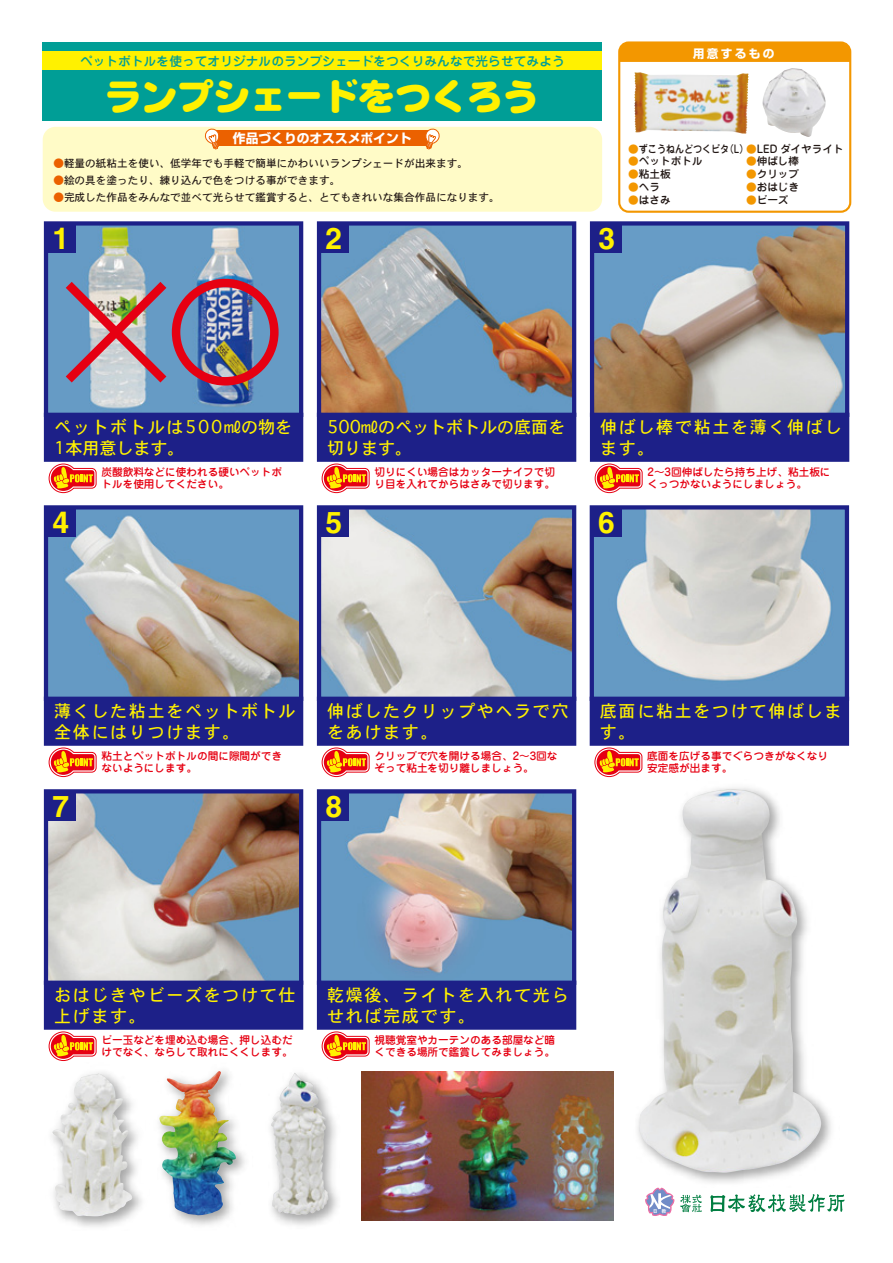
<style>
.page{position:relative;width:893px;height:1263px;background:#fff}
.page>*{position:absolute;margin:0;border:0;box-sizing:border-box;transform-origin:0 0}
.t1{font:36.15px "NIS R10";color:#fff100}
.t2{font:30px "Midashi Go MB31";color:#fff100}
.t3{font:16.95px/21.3px "Osaka";letter-spacing:.1em;color:#fff100}
.t4{font:16.95px/21.3px "Osaka";color:#fff100}
.t5{font:500 12.75px "Jun 34";color:#009e96}
.t6{font:700 12.75px "Shin Go";color:#fff}
.t7{font:700 11.7px "Shin Go";letter-spacing:.2em;color:#fff}
.t8{font:500 10.65px/12px "Jun 34";color:#e60012}
.t9{font:10.65px "Osaka";color:#221815}
.t10{font:500 10.65px "Jun 34";color:#221815}
.t11{font:500 10.65px "Jun 34";color:#221815;scale:.85 1}
.t12{font:5.1px "Midashi Go MB31";color:#fff}
.s1{color:#eb6100}
.s2{color:#f39700}
</style>
<div class="page">
<div style="left:44px;top:413px;width:259px;height:49px;background:#1d2088;border:4px solid #1d2088"></div>
<div style="left:317px;top:413px;width:259px;height:49px;background:#1d2088;border:4px solid #1d2088"></div>
<div style="left:590px;top:413px;width:259px;height:49px;background:#1d2088;border:4px solid #1d2088"></div>
<div style="left:44px;top:697px;width:259px;height:49px;background:#1d2088;border:4px solid #1d2088"></div>
<div style="left:317px;top:697px;width:259px;height:49px;background:#1d2088;border:4px solid #1d2088"></div>
<div style="left:590px;top:697px;width:259px;height:49px;background:#1d2088;border:4px solid #1d2088"></div>
<div style="left:44px;top:980px;width:259px;height:50px;background:#1d2088;border:4px solid #1d2088"></div>
<div style="left:317px;top:980px;width:259px;height:50px;background:#1d2088;border:4px solid #1d2088"></div>
<img style="left:322px;top:794px;width:249px;height:186px">
<img style="left:595px;top:226px;width:249px;height:186px">
<img style="left:595px;top:510px;width:249px;height:186px">
<img style="left:49px;top:510px;width:249px;height:186px">
<img style="left:322px;top:510px;width:249px;height:186px">
<img style="left:49px;top:794px;width:249px;height:186px">
<img style="left:49px;top:226px;width:249px;height:186px">
<img style="left:322px;top:226px;width:249px;height:186px">
<div style="left:44px;top:221px;width:259px;height:196px;border:4px solid #1d2088"></div>
<div style="left:317px;top:221px;width:259px;height:196px;border:4px solid #1d2088"></div>
<div style="left:590px;top:221px;width:259px;height:196px;border:4px solid #1d2088"></div>
<div style="left:44px;top:505px;width:259px;height:196px;border:4px solid #1d2088"></div>
<div style="left:317px;top:505px;width:259px;height:196px;border:4px solid #1d2088"></div>
<div style="left:590px;top:505px;width:259px;height:196px;border:4px solid #1d2088"></div>
<div style="left:44px;top:789px;width:259px;height:196px;border:4px solid #1d2088"></div>
<div style="left:317px;top:789px;width:259px;height:196px;border:4px solid #1d2088"></div>
<div style="left:172px;top:279px;width:107px;height:107px;border:9px solid #e60012;border-radius:50%"></div>
<svg style="left:57px;top:273px;width:118px;height:118px;background:#9e93a7"></svg>
<img style="left:762px;top:68px;width:64px;height:69px">
<img style="left:361px;top:1071px;width:252px;height:149px">
<img style="left:637px;top:768px;width:194px;height:432px">
<img style="left:639px;top:790px;width:183px;height:383px">
<img style="left:51px;top:1073px;width:82px;height:143px">
<img style="left:176px;top:1070px;width:69px;height:155px">
<img style="left:159px;top:1071px;width:78px;height:144px">
<img style="left:270px;top:1105px;width:68px;height:121px">
<img style="left:271px;top:1073px;width:57px;height:142px">
<div style="left:43px;top:43px;width:559px;height:78px;background:#009e96"></div>
<div style="left:43px;top:52px;width:559px;height:18px;background:#fff100"></div>
<div style="left:46px;top:223px;width:30px;height:30px;background:#1d2088"></div>
<svg style="left:49px;top:463px;width:48px;height:30px"></svg>
<div style="left:319px;top:223px;width:30px;height:30px;background:#1d2088"></div>
<svg style="left:321px;top:463px;width:49px;height:30px"></svg>
<div style="left:592px;top:223px;width:29px;height:30px;background:#1d2088"></div>
<div style="left:621px;top:44px;width:227px;height:18px;background:#f39700"></div>
<div style="left:618px;top:41px;width:233px;height:172px;border:2px solid #f39700;border-radius:9px"></div>
<svg style="left:710px;top:1194px;width:135px;height:19px"></svg>
<svg style="left:680px;top:1195px;width:22px;height:17px"></svg>
<svg style="left:645px;top:1187px;width:29px;height:29px"></svg>
<svg style="left:594px;top:463px;width:49px;height:30px"></svg>
<div style="left:46px;top:507px;width:30px;height:30px;background:#1d2088"></div>
<svg style="left:48px;top:747px;width:49px;height:30px"></svg>
<div style="left:319px;top:507px;width:29px;height:30px;background:#1d2088"></div>
<svg style="left:321px;top:747px;width:49px;height:30px"></svg>
<div style="left:592px;top:507px;width:29px;height:30px;background:#1d2088"></div>
<svg style="left:594px;top:747px;width:48px;height:30px"></svg>
<div style="left:46px;top:791px;width:30px;height:30px;background:#1d2088"></div>
<svg style="left:49px;top:1031px;width:48px;height:30px"></svg>
<div style="left:319px;top:791px;width:30px;height:30px;background:#1d2088"></div>
<svg style="left:321px;top:1031px;width:49px;height:30px"></svg>
<div style="left:43px;top:127px;width:559px;height:85px;background:#fffbc7;border-radius:13px"></div>
<div style="left:216px;top:130px;width:213px;height:16px;background:#eb6100"></div>
<svg style="left:204px;top:128px;width:15px;height:22px"></svg>
<svg style="left:425px;top:128px;width:15px;height:22px"></svg>
<img style="left:634px;top:72px;width:115px;height:62px">
<p class="t5" style="left:80px;top:53px;width:486px">ペットボトルを使ってオリジナルのランプシェードをつくりみんなで光らせてみよう</p>
<h1 class="t1" style="left:106px;top:70px;width:435px">ランプシェードをつくろう</h1>
<p class="t6" style="left:233px;top:130px;width:180px">作品づくりのオススメポイント</p>
<p class="t9" style="left:53px;top:156px;width:416px"><span class="s1">●</span>軽量の紙粘土を使い、低学年でも手軽で簡単にかわいいランプシェードが出来ます。</p>
<p class="t9" style="left:53px;top:173px;width:289px"><span class="s1">●</span>絵の具を塗ったり、練り込んで色をつける事ができます。</p>
<p class="t9" style="left:53px;top:190px;width:448px"><span class="s1">●</span>完成した作品をみんなで並べて光らせて鑑賞すると、とてもきれいな集合作品になります。</p>
<h2 class="t2" style="left:52px;top:221px;width:18px">1</h2>
<h2 class="t2" style="left:325px;top:221px;width:18px">2</h2>
<p class="t7" style="left:693px;top:46px;width:83px">用意するもの</p>
<h2 class="t2" style="left:598px;top:221px;width:18px">3</h2>
<p class="t10" style="left:746px;top:141px;width:99px"><span class="s2">●</span>LED ダイヤライト</p>
<p class="t10" style="left:746px;top:154px;width:55px"><span class="s2">●</span>伸ばし棒</p>
<p class="t10" style="left:746px;top:167px;width:55px"><span class="s2">●</span>クリップ</p>
<p class="t10" style="left:746px;top:180px;width:55px"><span class="s2">●</span>おはじき</p>
<p class="t10" style="left:746px;top:192px;width:44px"><span class="s2">●</span>ビーズ</p>
<p class="t11" style="left:628px;top:141px;width:143px"><span class="s2">●</span>ずこうねんどつくピタ（L）</p>
<p class="t10" style="left:628px;top:154px;width:76px"><span class="s2">●</span>ペットボトル</p>
<p class="t10" style="left:628px;top:167px;width:44px"><span class="s2">●</span>粘土板</p>
<p class="t10" style="left:628px;top:180px;width:33px"><span class="s2">●</span>ヘラ</p>
<p class="t10" style="left:628px;top:192px;width:44px"><span class="s2">●</span>はさみ</p>
<h3 class="t3" style="left:54px;top:416px;width:240px">ペットボトルは500㎖の物を<br>1本用意します。</h3>
<h3 class="t4" style="left:327px;top:416px;width:240px">500㎖のペットボトルの底面を切ります。</h3>
<h3 class="t3" style="left:600px;top:416px;width:243px">伸ばし棒で粘土を薄く伸ばします。</h3>
<p class="t8" style="left:101px;top:466px;width:182px">炭酸飲料などに使われる硬いペットボトルを使用してください。</p>
<p class="t8" style="left:374px;top:466px;width:182px">切りにくい場合はカッターナイフで切り目を入れてからはさみで切ります。</p>
<p class="t8" style="left:647px;top:466px;width:185px">2～3回伸ばしたら持ち上げ、粘土板にくっつかないようにしましょう。</p>
<h2 class="t2" style="left:52px;top:504px;width:18px">4</h2>
<h2 class="t2" style="left:325px;top:504px;width:18px">5</h2>
<h2 class="t2" style="left:598px;top:504px;width:18px">6</h2>
<h3 class="t3" style="left:54px;top:700px;width:243px">薄くした粘土をペットボトル全体にはりつけます。</h3>
<h3 class="t3" style="left:327px;top:700px;width:243px">伸ばしたクリップやヘラで穴をあけます。</h3>
<h2 class="t2" style="left:52px;top:788px;width:18px">7</h2>
<p class="t8" style="left:101px;top:750px;width:182px">粘土とペットボトルの間に隙間ができないようにします。</p>
<h2 class="t2" style="left:325px;top:788px;width:18px">8</h2>
<p class="t8" style="left:374px;top:750px;width:185px">クリップで穴を開ける場合、2～3回なぞって粘土を切り離しましょう。</p>
<h3 class="t3" style="left:600px;top:700px;width:243px">底面に粘土をつけて伸ばします。</h3>
<p class="t8" style="left:647px;top:750px;width:182px">底面を広げる事でぐらつきがなくなり安定感が出ます。</p>
<h3 class="t3" style="left:54px;top:984px;width:243px">おはじきやビーズをつけて仕上げます。</h3>
<h3 class="t3" style="left:327px;top:984px;width:243px">乾燥後、ライトを入れて光らせれば完成です。</h3>
<p class="t8" style="left:101px;top:1034px;width:193px">ビー玉などを埋め込む場合、押し込むだけでなく、ならして取れにくくします。</p>
<p class="t8" style="left:374px;top:1034px;width:182px">視聴覚室やカーテンのある部屋など暗くできる場所で鑑賞してみましょう。</p>
<p class="t12" style="left:653px;top:1208px;width:15px">日 教</p>
</div>
